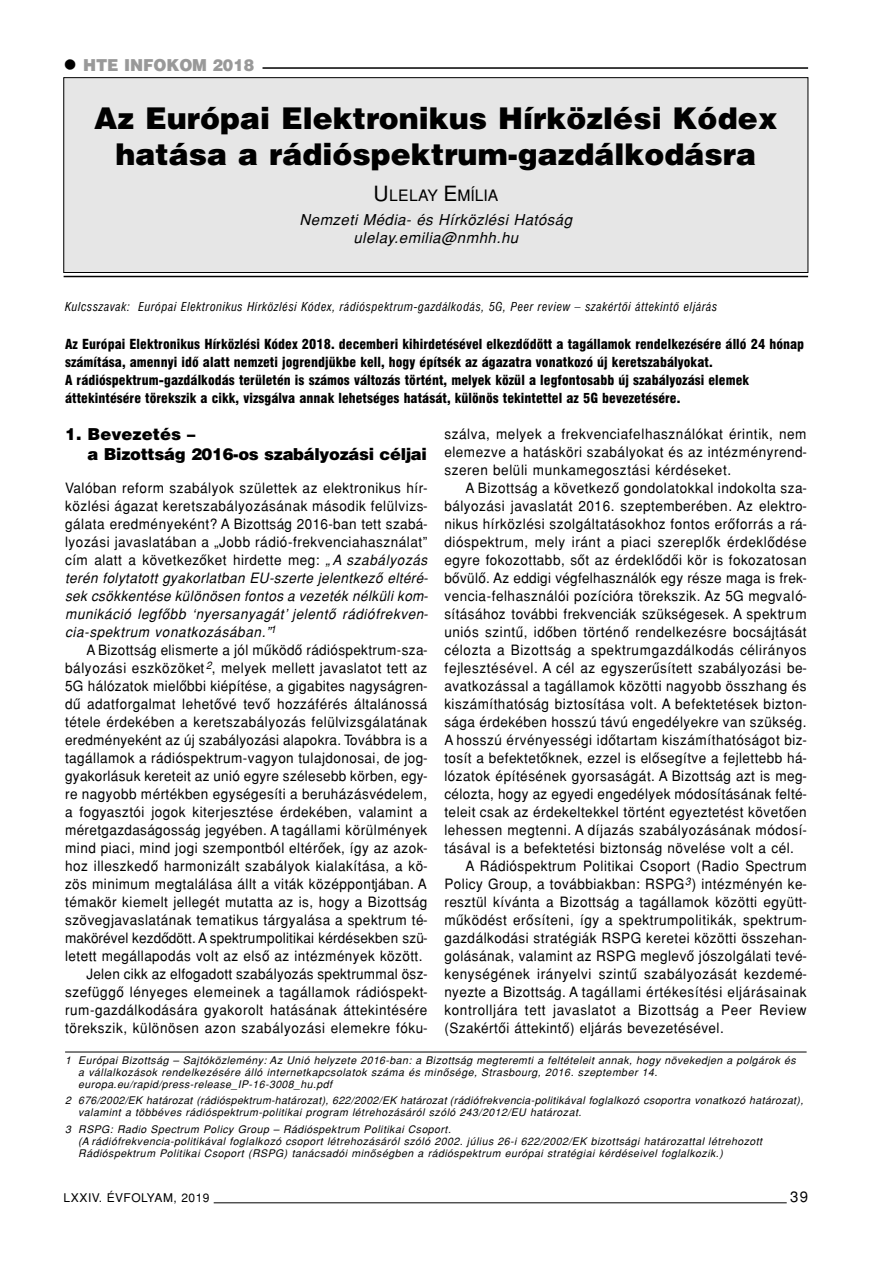
<style>
.page{position:relative;width:893px;height:1263px;background:#fff}
.page>*{position:absolute;margin:0;border:0;box-sizing:border-box;transform-origin:0 0}
.t1{font:900 30px/36px "H Helvetica";color:#000;text-align:center}
.t2{font:900 16.5px/19.5px "H Helvetica";letter-spacing:-.02em;color:#000}
.t3{font:900 16.5px "H Helvetica";letter-spacing:-.005em;color:#999;scale:.95 1}
.t4{font:15.75px "H Helvetica";letter-spacing:-.005em;color:#000}
.t5{font:italic 15px/18px "H Helvetica";letter-spacing:.03em;color:#000;text-align:center}
.t6{font:15px "H Helvetica";color:#000}
.t7{font:14.25px/18px "H Helvetica";letter-spacing:.035em;color:#000;text-align:justify;scale:.95 1}
.t8{font:14.25px "H Helvetica";letter-spacing:.015em;color:#000;scale:.95 1}
.t9{font:900 condensed 13.5px/18px "H Helvetica";letter-spacing:.005em;color:#000}
.t10{font:italic condensed 12px "H Helvetica";letter-spacing:.05em;color:#000}
.t11{font:12px "H Helvetica";letter-spacing:.04em;color:#000}
.t12{font:italic 10.5px/12px "H Helvetica";letter-spacing:.045em;color:#000}
.s1{font-size:21px}
.s2{font-style:italic}
</style>
<div class="page">
<hr style="left:214px;top:1203px;width:572px;height:1px;background:#000">
<hr style="left:64px;top:276px;width:744px;height:1px;background:#000">
<hr style="left:262px;top:67px;width:546px;height:2px;background:#000">
<div style="left:64px;top:78px;width:744px;height:195px;background:#e6e6e6"></div>
<div style="left:64px;top:78px;width:744px;height:195px;border:1px solid #000"></div>
<hr style="left:65px;top:1052px;width:741px;height:1px;background:#000">
<p class="t3" style="left:83px;top:59px;width:181px">HTE INFOKOM 2018</p>
<h1 class="t1" style="left:94px;top:102px;width:685px">Az Európai Elektronikus Hírközlési Kódex hatása a rádióspektrum-gazdálkodásra</h1>
<p class="t4" style="left:373px;top:189px;width:126px"><span class="s1">U</span>LELAY <span class="s1">E</span>MÍLIA</p>
<p class="t5" style="left:299px;top:212px;width:274px">Nemzeti Média- és Hírközlési Hatóság ulelay.emilia@nmhh.hu</p>
<p class="t10" style="left:65px;top:302px;width:653px">Kulcsszavak: Európai Elektronikus Hírközlési Kódex, rádióspektrum-gazdálkodás, 5G, Peer review – szakértôi áttekintô eljárás</p>
<p class="t9" style="left:65px;top:336px;width:740px">Az Európai Elektronikus Hírközlési Kódex 2018. decemberi kihirdetésével elkezdôdött a tagállamok rendelkezésére álló 24 hónap számítása, amennyi idô alatt nemzeti jogrendjükbe kell, hogy építsék az ágazatra vonatkozó új keretszabályokat.<br>A rádióspektrum-gazdálkodás területén is számos változás történt, melyek közül a legfontosabb új szabályozási elemek áttekintésére törekszik a cikk, vizsgálva annak lehetséges hatását, különös tekintettel az 5G bevezetésére.</p>
<p class="t2" style="left:88px;top:425px;width:341px;text-indent:-22px">1. Bevezetés –<br>a Bizottság 2016-os szabályozási céljai</p>
<p class="t7" style="left:65px;top:481px;width:383px">Valóban reform szabályok születtek az elektronikus hír&shy;közlési ágazat keretszabályozásának második felülvizs&shy;gálata eredményeként? A Bizottság 2016-ban tett szabá&shy;lyozási javaslatában a „Jobb rádió-frekvenciahasználat” cím alatt a következôket hirdette meg: <span class="s2">„A szabályozás terén folytatott gyakorlatban EU-szerte jelentkezô eltéré&shy;sek csökkentése különösen fontos a vezeték nélküli kom&shy;munikáció legfôbb ‘nyersanyagát’ jelentô rádiófrekven&shy;cia-spektrum vonatkozásában.”</span><sup>1</sup></p>
<p class="t7" style="left:86px;top:643px;width:361px">A Bizottság elismerte a jól mûködô rádióspektrum-sza-</p>
<p class="t7" style="left:65px;top:661px;width:383px">bályozási eszközöket <sup>2</sup>, melyek mellett javaslatot tett az</p>
<p class="t7" style="left:65px;top:679px;width:383px">5G hálózatok mielôbbi kiépítése, a gigabites nagyságren-</p>
<p class="t7" style="left:65px;top:697px;width:383px">dû adatforgalmat lehetôvé tevô hozzáférés általánossá</p>
<p class="t7" style="left:65px;top:715px;width:383px">tétele érdekében a keretszabályozás felülvizsgálatának</p>
<p class="t7" style="left:65px;top:733px;width:383px">eredményeként az új szabályozási alapokra. Továbbra is a</p>
<p class="t7" style="left:65px;top:751px;width:383px">tagállamok a rádióspektrum-vagyon tulajdonosai, de jog-</p>
<p class="t7" style="left:65px;top:769px;width:383px">gyakorlásuk kereteit az unió egyre szélesebb körben, egy-</p>
<p class="t7" style="left:65px;top:787px;width:383px">re nagyobb mértékben egységesíti a beruházásvédelem,</p>
<p class="t7" style="left:65px;top:805px;width:383px">a fogyasztói jogok kiterjesztése érdekében, valamint a</p>
<p class="t7" style="left:65px;top:823px;width:383px">méretgazdaságosság jegyében. A tagállami körülmények</p>
<p class="t7" style="left:65px;top:841px;width:383px">mind piaci, mind jogi szempontból eltérôek, így az azok-</p>
<p class="t7" style="left:65px;top:859px;width:383px">hoz illeszkedô harmonizált szabályok kialakítása, a kö-</p>
<p class="t7" style="left:65px;top:877px;width:382px">zös minimum megtalálása állt a viták középpontjában. A</p>
<p class="t7" style="left:65px;top:895px;width:383px">témakör kiemelt jellegét mutatta az is, hogy a Bizottság</p>
<p class="t7" style="left:65px;top:913px;width:383px">szövegjavaslatának tematikus tárgyalása a spektrum té-</p>
<p class="t8" style="left:65px;top:932px;width:383px">makörével kezdôdött. A spektrumpolitikai kérdésekben szü-</p>
<p class="t7" style="left:65px;top:949px;width:378px">letett megállapodás volt az elsô az intézmények között.</p>
<p class="t7" style="left:86px;top:967px;width:360px">Jelen cikk az elfogadott szabályozás spektrummal ösz-</p>
<p class="t7" style="left:65px;top:985px;width:383px">szefüggô lényeges elemeinek a tagállamok rádióspekt-</p>
<p class="t7" style="left:65px;top:1003px;width:383px">rum-gazdálkodására gyakorolt hatásának áttekintésére</p>
<p class="t7" style="left:65px;top:1021px;width:383px">törekszik, különösen azon szabályozási elemekre fóku-</p>
<p class="t7" style="left:444px;top:427px;width:383px">szálva, melyek a frekvenciafelhasználókat érintik, nem elemezve a hatásköri szabályokat és az intézményrend&shy;szeren belüli munkamegosztási kérdéseket.</p>
<p class="t7" style="left:465px;top:481px;width:361px">A Bizottság a következô gondolatokkal indokolta sza-</p>
<p class="t7" style="left:444px;top:499px;width:383px">bályozási javaslatát 2016. szeptemberében. Az elektro-</p>
<p class="t7" style="left:444px;top:517px;width:383px">nikus hírközlési szolgáltatásokhoz fontos erôforrás a rá-</p>
<p class="t7" style="left:444px;top:535px;width:383px">dióspektrum, mely iránt a piaci szereplôk érdeklôdése</p>
<p class="t7" style="left:444px;top:553px;width:383px">egyre fokozottabb, sôt az érdeklôdôi kör is fokozatosan</p>
<p class="t7" style="left:444px;top:571px;width:383px">bôvülô. Az eddigi végfelhasználók egy része maga is frek-</p>
<p class="t7" style="left:444px;top:589px;width:383px">vencia-felhasználói pozícióra törekszik. Az 5G megvaló-</p>
<p class="t7" style="left:444px;top:607px;width:383px">sításához további frekvenciák szükségesek. A spektrum</p>
<p class="t7" style="left:444px;top:625px;width:383px">uniós szintû, idôben történô rendelkezésre bocsájtását</p>
<p class="t7" style="left:444px;top:643px;width:383px">célozta a Bizottság a spektrumgazdálkodás célirányos</p>
<p class="t7" style="left:444px;top:661px;width:383px">fejlesztésével. A cél az egyszerûsített szabályozási be-</p>
<p class="t7" style="left:444px;top:679px;width:383px">avatkozással a tagállamok közötti nagyobb összhang és</p>
<p class="t7" style="left:444px;top:697px;width:383px">kiszámíthatóság biztosítása volt. A befektetések bizton-</p>
<p class="t7" style="left:444px;top:715px;width:383px">sága érdekében hosszú távú engedélyekre van szükség.</p>
<p class="t7" style="left:444px;top:733px;width:383px">A hosszú érvényességi idôtartam kiszámíthatóságot biz-</p>
<p class="t7" style="left:444px;top:751px;width:383px">tosít a befektetôknek, ezzel is elôsegítve a fejlettebb há-</p>
<p class="t7" style="left:444px;top:769px;width:383px">lózatok építésének gyorsaságát. A Bizottság azt is meg-</p>
<p class="t7" style="left:444px;top:787px;width:383px">célozta, hogy az egyedi engedélyek módosításának felté-</p>
<p class="t7" style="left:444px;top:805px;width:383px">teleit csak az érdekeltekkel történt egyeztetést követôen</p>
<p class="t7" style="left:444px;top:823px;width:383px">lehessen megtenni. A díjazás szabályozásának módosí-</p>
<p class="t7" style="left:444px;top:841px;width:369px">tásával is a befektetési biztonság növelése volt a cél.</p>
<p class="t7" style="left:465px;top:859px;width:360px">A Rádióspektrum Politikai Csoport (Radio Spectrum</p>
<p class="t7" style="left:444px;top:877px;width:383px">Policy Group, a továbbiakban: RSPG<sup>3</sup>) intézményén ke-</p>
<p class="t7" style="left:444px;top:895px;width:383px">resztül kívánta a Bizottság a tagállamok közötti együtt-</p>
<p class="t7" style="left:444px;top:913px;width:383px">mûködést erôsíteni, így a spektrumpolitikák, spektrum-</p>
<p class="t7" style="left:444px;top:931px;width:383px">gazdálkodási stratégiák RSPG keretei közötti összehan-</p>
<p class="t7" style="left:444px;top:949px;width:383px">golásának, valamint az RSPG meglevô jószolgálati tevé-</p>
<p class="t7" style="left:444px;top:967px;width:383px">kenységének irányelvi szintû szabályozását kezdemé-</p>
<p class="t7" style="left:444px;top:985px;width:383px">nyezte a Bizottság. A tagállami értékesítési eljárásainak</p>
<p class="t7" style="left:444px;top:1003px;width:383px">kontrolljára tett javaslatot a Bizottság a Peer Review</p>
<p class="t7" style="left:444px;top:1021px;width:296px">(Szakértôi áttekintô) eljárás bevezetésével.</p>
<p class="t12" style="left:78px;top:1056px;width:719px;text-indent:-13px">1 Európai Bizottság – Sajtóközlemény: Az Unió helyzete 2016-ban: a Bizottság megteremti a feltételeit annak, hogy növekedjen a polgárok és a vállalkozások rendelkezésére álló internetkapcsolatok száma és minôsége, Strasbourg, 2016. szeptember 14. europa.eu/rapid/press-release_IP-16-3008_hu.pdf</p>
<p class="t12" style="left:78px;top:1096px;width:726px;text-indent:-13px">2 676/2002/EK határozat (rádióspektrum-határozat), 622/2002/EK határozat (rádiófrekvencia-politikával foglalkozó csoportra vonatkozó határozat), valamint a többéves rádióspektrum-politikai program létrehozásáról szóló 243/2012/EU határozat.</p>
<p class="t12" style="left:78px;top:1125px;width:685px;text-indent:-13px">3 RSPG: Radio Spectrum Policy Group – Rádióspektrum Politikai Csoport.<br>(A rádiófrekvencia-politikával foglalkozó csoport létrehozásáról szóló 2002. július 26-i 622/2002/EK bizottsági határozattal létrehozott<br>Rádióspektrum Politikai Csoport (RSPG) tanácsadói minôségben a rádióspektrum európai stratégiai kérdéseivel foglalkozik.)</p>
<p class="t11" style="left:64px;top:1194px;width:147px">LXXIV. ÉVFOLYAM, 2019</p>
<p class="t6" style="left:790px;top:1192px;width:20px">39</p>
</div>
